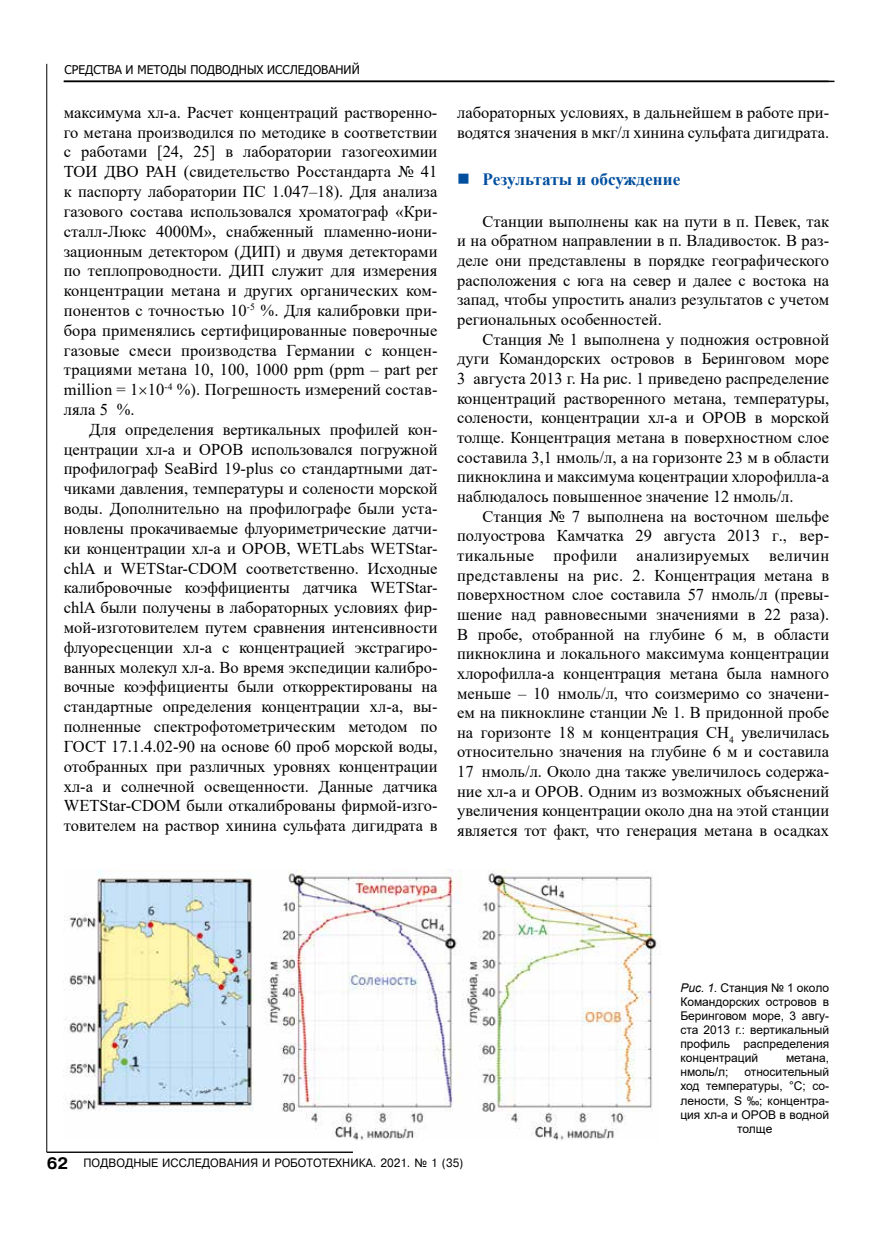
<style>
.page{position:relative;width:893px;height:1234px;background:#fff}
.page>*{position:absolute;margin:0;border:0;box-sizing:border-box;transform-origin:0 0}
.t1{font:700 17.25px "Times New Roman";color:#004f9f}
.t2{font:16.5px/19.8px "Times New Roman";color:#000;text-align:justify}
.t3{font:12px/14.1px "Arial";color:#000;text-align:justify}
.t4{font:12px "Pragmatica Cyrillic";color:#000;scale:.95 1}
.t5{font:12px "Tahoma";color:#000}
.s1{font-style:italic}
.s2{font-family:"Pragmatica CTT";font-weight:700;font-size:16.5px}
</style>
<div class="page">
<hr style="left:47px;top:64px;width:1px;height:1087px;background:#000">
<hr style="left:47px;top:1151px;width:306px;height:1px;background:#000">
<hr style="left:64px;top:81px;width:770px;height:1px;background:#000">
<img style="left:64px;top:869px;width:595px;height:271px">
<p class="t5" style="left:65px;top:62px;width:297px">СРЕДСТВА И МЕТОДЫ ПОДВОДНЫХ ИССЛЕДОВАНИЙ</p>
<p class="t2" style="left:64px;top:102px;width:375px">максимума хл-а. Расчет концентраций растворенно&shy;го метана производился по методике в соответствии с работами [24, 25] в лаборатории газогеохимии ТОИ ДВО РАН (свидетельство Росстандарта № 41 к паспорту лаборатории ПС 1.047–18). Для анализа газового состава использовался хроматограф «Кри&shy;сталл-Люкс 4000М», снабженный пламенно-иони&shy;зационным детектором (ДИП) и двумя детекторами по теплопроводности. ДИП служит для измерения концентрации метана и других органических ком&shy;понентов с точностью 10<sup>-5</sup> %. Для калибровки при&shy;бора применялись сертифицированные поверочные газовые смеси производства Германии с концен&shy;трациями метана 10, 100, 1000 ppm (ppm – part per million = 1 10<sup>-4</sup> %). Погрешность измерений состав&shy;ляла 5 %.</p>
<p class="t2" style="left:64px;top:419px;width:375px;text-indent:26px">Для определения вертикальных профилей кон&shy;центрации хл-а и ОРОВ использовался погружной профилограф SeaBird 19-plus со стандартными дат&shy;чиками давления, температуры и солености морской воды. Дополнительно на профилографе были уста&shy;новлены прокачиваемые флуориметрические датчи&shy;ки концентрации хл-а и ОРОВ, WETLabs WETStar&shy;chlA и WETStar-CDOM соответственно. Исходные калибровочные коэффициенты датчика WETStar&shy;chlA были получены в лабораторных условиях фир&shy;мой-изготовителем путем сравнения интенсивности флуоресценции хл-а с концентрацией экстрагиро&shy;ванных молекул хл-а. Во время экспедиции калибро&shy;вочные коэффициенты были откорректированы на стандартные определения концентрации хл-а, вы&shy;полненные спектрофотометрическим методом по ГОСТ 17.1.4.02-90 на основе 60 проб морской воды, отобранных при различных уровнях концентрации хл-а и солнечной освещенности. Данные датчика WETStar-CDOM были откалиброваны фирмой-изго&shy;товителем на раствор хинина сульфата дигидрата в</p>
<p class="t2" style="left:457px;top:102px;width:374px">лабораторных условиях, в дальнейшем в работе при&shy;водятся значения в мкг/л хинина сульфата дигидрата.</p>
<p class="t1" style="left:483px;top:167px;width:199px">Результаты и обсуждение</p>
<p class="t2" style="left:457px;top:210px;width:374px;text-indent:26px">Станции выполнены как на пути в п. Певек, так и на обратном направлении в п. Владивосток. В раз&shy;деле они представлены в порядке географического расположения с юга на север и далее с востока на запад, чтобы упростить анализ результатов с учетом региональных особенностей.</p>
<p class="t2" style="left:457px;top:328px;width:374px;text-indent:26px">Станция № 1 выполнена у подножия островной дуги Командорских островов в Беринговом море 3 августа 2013 г. На рис. 1 приведено распределение концентраций растворенного метана, температуры, солености, концентрации хл-а и ОРОВ в морской толще. Концентрация метана в поверхностном слое составила 3,1 нмоль/л, а на горизонте 23 м в области пикноклина и максимума коцентрации хлорофилла-а наблюдалось повышенное значение 12 нмоль/л.</p>
<p class="t2" style="left:457px;top:505px;width:374px;text-indent:26px">Станция № 7 выполнена на восточном шельфе полуострова Камчатка 29 августа 2013 г., вер&shy;тикальные профили анализируемых величин представлены на рис. 2. Концентрация метана в поверхностном слое составила 57 нмоль/л (превы&shy;шение над равновесными значениями в 22 раза).<br>В пробе, отобранной на глубине 6 м, в области пикноклина и локального максимума концентрации хлорофилла-а концентрация метана была намного меньше – 10 нмоль/л, что соизмеримо со значени&shy;ем на пикноклине станции № 1. В придонной пробе на горизонте 18 м концентрация CH<sub>4</sub> увеличилась относительно значения на глубине 6 м и составила 17 нмоль/л. Около дна также увеличилось содержа&shy;ние хл-а и ОРОВ. Одним из возможных объяснений увеличения концентрации около дна на этой станции является тот факт, что генерация метана в осадках</p>
<p class="t3" style="left:680px;top:980px;width:150px"><span class="s1">Рис. 1.</span> Станция № 1 около Командорских островов в Беринговом море, 3 авгу&shy;ста 2013 г.: вертикальный профиль распределения концентраций</p>
<p class="t3" style="left:786px;top:1050px;width:45px">метана,</p>
<p class="t3" style="left:680px;top:1064px;width:50px">нмоль/л;</p>
<p class="t3" style="left:744px;top:1064px;width:86px">относительный</p>
<p class="t3" style="left:680px;top:1078px;width:150px">ход температуры, °С; со-</p>
<p class="t3" style="left:680px;top:1092px;width:150px">лености, S ‰; концентра-</p>
<p class="t3" style="left:680px;top:1107px;width:150px">ция хл-а и ОРОВ в водной</p>
<p class="t3" style="left:737px;top:1121px;width:37px">толще</p>
<p class="t4" style="left:47px;top:1156px;width:440px"><span class="s2">62</span> ПОДВОДНЫЕ ИССЛЕДОВАНИЯ И РОБОТОТЕХНИКА. 2021. ¹ 1 (35)</p>
</div>
